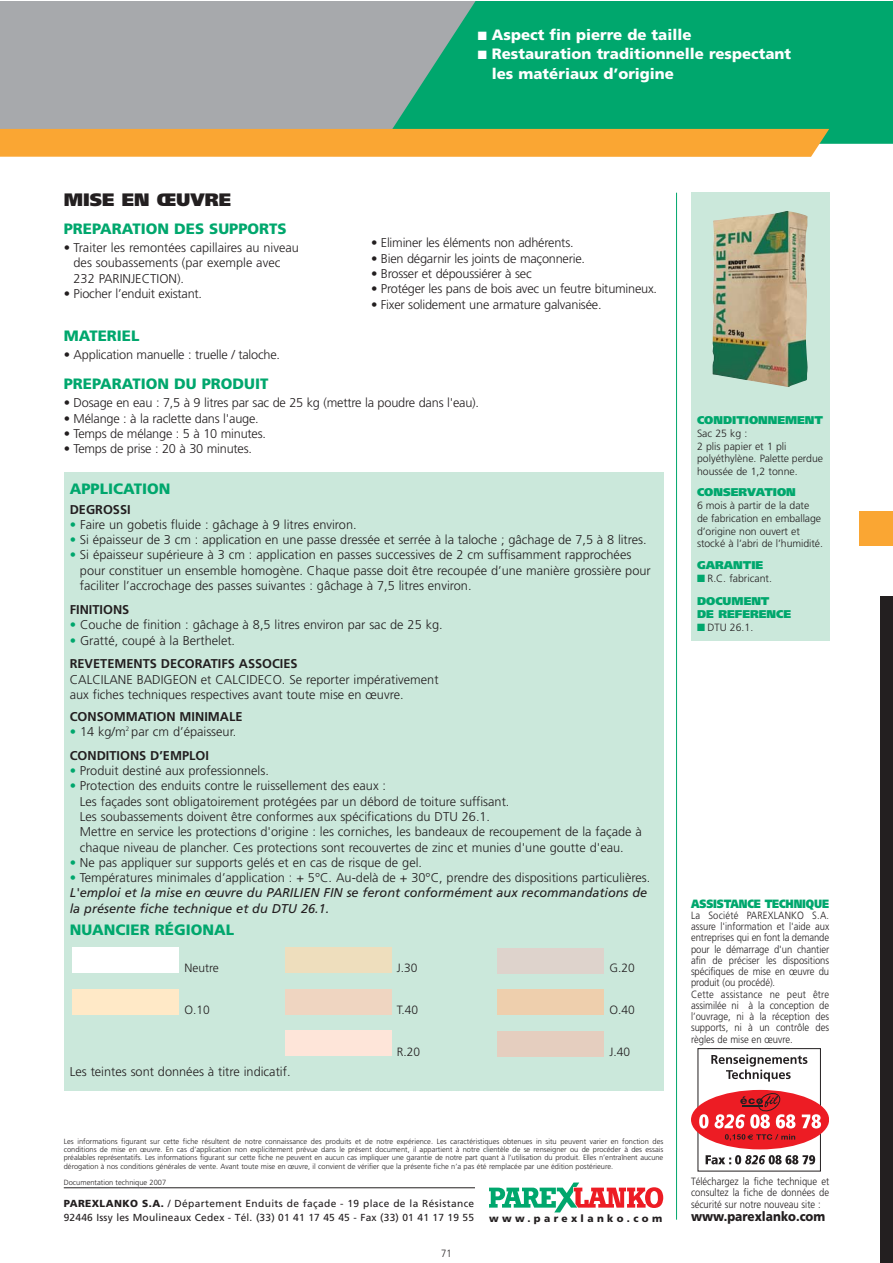
<style>
.page{position:relative;width:893px;height:1263px;background:#fff}
.page>*{position:absolute;margin:0;border:0;box-sizing:border-box;transform-origin:0 0}
.t1{font:900 18px "Frutiger";color:#231f20}
.t2{font:900 15px/19.5px "Frutiger";color:#fff}
.t3{font:900 15px "Frutiger";color:#00a76d}
.t4{font:900 13.2px "Frutiger";color:#231f20;scale:.9 1}
.t5{font:300 12.75px/15.3px "Frutiger";color:#231f20}
.t6{font:italic 12.75px/15.3px "Frutiger";color:#231f20}
.t7{font:700 12.75px/23.9px "Frutiger";color:#231f20}
.t8{font:300 12px "Frutiger";color:#231f20}
.t9{font:900 12px "Frutiger";letter-spacing:-.015em;color:#00a76d;scale:.85 1}
.t10{font:900 11.25px/13.5px "Frutiger";color:#00a76d}
.t11{font:300 10.5px/11.2px "Frutiger";color:#231f20;scale:.9 1}
.t12{font:300 10.5px/12.6px "Frutiger";color:#231f20}
.t13{font:10.2px/13.4px "Frutiger";letter-spacing:.03em;color:#231f20}
.t14{font:900 10.2px "Frutiger";letter-spacing:.33em;color:#231f20}
.t15{font:300 7.5px/8.2px "Frutiger";color:#231f20;text-align:justify}
.s1{color:#00a76d}
.s2{font-weight:300;color:#00a76d}
.s3{font-weight:300}
.s4{font-weight:700}
.s5{font-weight:300;font-style:normal;color:#00a76d}
.s6{font-weight:300;font-style:normal}
.s7{font-weight:900}
</style>
<div class="page">
<div style="left:0;top:1px;width:595px;height:143px;background:#a7a9ac"></div>
<hr style="left:676px;top:193px;width:1px;height:1027px;background:#00a76d">
<div style="left:698px;top:1048px;width:123px;height:123px;border:1px solid #231f20"></div>
<div style="left:691px;top:1090px;width:138px;height:59px;background:#ed1c24;border-radius:50%"></div>
<svg style="left:725px;top:1134px;width:70px;height:7px"></svg>
<svg style="left:699px;top:1114px;width:9px;height:14px"></svg>
<svg style="left:714px;top:1092px;width:81px;height:36px"></svg>
<svg style="left:802px;top:1114px;width:19px;height:14px"></svg>
<svg style="left:706px;top:1155px;width:109px;height:9px"></svg>
<svg style="left:711px;top:1054px;width:96px;height:27px"></svg>
<div style="left:691px;top:193px;width:138px;height:448px;background:#cbe8db"></div>
<img style="left:712px;top:211px;width:96px;height:176px">
<hr style="left:64px;top:1187px;width:411px;height:1px;background:#231f20">
<svg style="left:489px;top:1182px;width:174px;height:30px"></svg>
<svg style="left:383px;top:1px;width:509px;height:143px;background:#10a773"></svg>
<div style="left:0;top:129px;width:829px;height:28px;background:#faa633"></div>
<div style="left:859px;top:512px;width:33px;height:34px;background:#faa633"></div>
<div style="left:880px;top:597px;width:12px;height:666px;background:#231f20"></div>
<div style="left:64px;top:472px;width:599px;height:619px;background:#cbe8db"></div>
<div style="left:72px;top:947px;width:107px;height:25px;background:#fff"></div>
<div style="left:72px;top:989px;width:107px;height:26px;background:#ffe9c7"></div>
<div style="left:285px;top:947px;width:106px;height:25px;background:#eedebd"></div>
<div style="left:285px;top:989px;width:106px;height:26px;background:#efd5c1"></div>
<div style="left:497px;top:989px;width:107px;height:26px;background:#eecfad"></div>
<div style="left:285px;top:1031px;width:106px;height:25px;background:#fee5d9"></div>
<div style="left:497px;top:948px;width:107px;height:25px;background:#ded3cc"></div>
<div style="left:497px;top:1031px;width:107px;height:26px;background:#e5cebf"></div>
<h1 class="t1" style="left:64px;top:193px;width:169px">MISE EN ŒUVRE</h1>
<p class="t3" style="left:64px;top:222px;width:224px">PREPARATION DES SUPPORTS</p>
<p class="t5" style="left:74px;top:241px;width:227px;text-indent:-10px">• Traiter les remontées capillaires au niveau des soubassements (par exemple avec<br>232 PARINJECTION).</p>
<p class="t5" style="left:64px;top:287px;width:140px">• Piocher l’enduit existant.</p>
<p class="t2" style="left:478px;top:26px;width:215px">■ Aspect fin pierre de taille</p>
<p class="t2" style="left:492px;top:45px;width:301px;text-indent:-14px">■ Restauration traditionnelle respectant les matériaux d’origine</p>
<p class="t5" style="left:371px;top:236px;width:204px">• Eliminer les éléments non adhérents.</p>
<p class="t5" style="left:371px;top:252px;width:216px">• Bien dégarnir les joints de maçonnerie.</p>
<p class="t5" style="left:371px;top:267px;width:162px">• Brosser et dépoussiérer à sec</p>
<p class="t5" style="left:371px;top:282px;width:288px">• Protéger les pans de bois avec un feutre bitumineux.</p>
<p class="t5" style="left:371px;top:297px;width:232px">• Fixer solidement une armature galvanisée.</p>
<p class="t3" style="left:64px;top:329px;width:77px">MATERIEL</p>
<p class="t5" style="left:64px;top:348px;width:218px">• Application manuelle : truelle / taloche.</p>
<p class="t3" style="left:64px;top:378px;width:206px">PREPARATION DU PRODUIT</p>
<p class="t5" style="left:64px;top:396px;width:417px">• Dosage en eau : 7,5 à 9 litres par sac de 25 kg (mettre la poudre dans l'eau).</p>
<p class="t5" style="left:64px;top:412px;width:197px">• Mélange : à la raclette dans l'auge.</p>
<p class="t5" style="left:64px;top:427px;width:204px">• Temps de mélange : 5 à 10 minutes.</p>
<p class="t5" style="left:64px;top:442px;width:190px">• Temps de prise : 20 à 30 minutes.</p>
<p class="t3" style="left:70px;top:482px;width:102px">APPLICATION</p>
<p class="t7" style="left:70px;top:498px;width:62px">DEGROSSI</p>
<p class="t5" style="left:70px;top:518px;width:288px"><span class="s1">•</span> Faire un gobetis fluide : gâchage à 9 litres environ.</p>
<p class="t5" style="left:70px;top:533px;width:578px"><span class="s1">•</span> Si épaisseur de 3 cm : application en une passe dressée et serrée à la taloche ; gâchage de 7,5 à 8 litres.</p>
<p class="t5" style="left:80px;top:548px;width:572px;text-indent:-10px"><span class="s1">•</span> Si épaisseur supérieure à 3 cm : application en passes successives de 2 cm suffisamment rapprochées pour constituer un ensemble homogène. Chaque passe doit être recoupée d’une manière grossière pour faciliter l’accrochage des passes suivantes : gâchage à 7,5 litres environ.</p>
<p class="t7" style="left:70px;top:598px;width:61px">FINITIONS</p>
<p class="t5" style="left:70px;top:618px;width:374px"><span class="s1">•</span> Couche de finition : gâchage à 8,5 litres environ par sac de 25 kg.</p>
<p class="t7" style="left:70px;top:629px;width:229px"><span class="s2">•</span> <span class="s3">Gratté, coupé à la Berthelet.<br></span>REVETEMENTS DECORATIFS ASSOCIES</p>
<p class="t5" style="left:70px;top:672px;width:370px">CALCILANE BADIGEON et CALCIDECO. Se reporter impérativement aux fiches techniques respectives avant toute mise en œuvre.</p>
<p class="t7" style="left:70px;top:705px;width:174px">CONSOMMATION MINIMALE</p>
<p class="t5" style="left:70px;top:720px;width:168px;line-height:23.9px"><span class="s1">•</span> 14 kg/m<sup>2</sup> par cm d’épaisseur.<br><span class="s4">CONDITIONS D’EMPLOI</span></p>
<p class="t5" style="left:70px;top:764px;width:201px"><span class="s1">•</span> Produit destiné aux professionnels.</p>
<p class="t5" style="left:80px;top:779px;width:563px;text-indent:-10px"><span class="s1">•</span> Protection des enduits contre le ruissellement des eaux :<br>Les façades sont obligatoirement protégées par un débord de toiture suffisant.<br>Les soubassements doivent être conformes aux spécifications du DTU 26.1.<br>Mettre en service les protections d'origine : les corniches, les bandeaux de recoupement de la façade à chaque niveau de plancher. Ces protections sont recouvertes de zinc et munies d'une goutte d'eau.</p>
<p class="t5" style="left:70px;top:856px;width:354px"><span class="s1">•</span> Ne pas appliquer sur supports gelés et en cas de risque de gel.</p>
<p class="t6" style="left:70px;top:871px;width:582px"><span class="s5">•</span> <span class="s6">Températures minimales d’application : + 5°C. Au-delà de + 30°C, prendre des dispositions particulières.<br></span>L'emploi et la mise en œuvre du PARILIEN FIN se feront conformément aux recommandations de la présente fiche technique et du DTU 26.1.</p>
<p class="t3" style="left:70px;top:923px;width:166px">NUANCIER RÉGIONAL</p>
<p class="t8" style="left:397px;top:963px;width:22px">J.30</p>
<p class="t8" style="left:184px;top:963px;width:36px">Neutre</p>
<p class="t8" style="left:184px;top:1005px;width:27px">O.10</p>
<p class="t8" style="left:397px;top:1005px;width:23px">T.40</p>
<p class="t8" style="left:610px;top:963px;width:27px">G.20</p>
<p class="t8" style="left:610px;top:1005px;width:27px">O.40</p>
<p class="t5" style="left:70px;top:1065px;width:222px">Les teintes sont données à titre indicatif.</p>
<p class="t8" style="left:397px;top:1047px;width:25px">R.20</p>
<p class="t8" style="left:610px;top:1047px;width:22px">J.40</p>
<p class="t15" style="left:64px;top:1138px;width:601px">Les informations figurant sur cette fiche résultent de notre connaissance des produits et de notre expérience. Les caractéristiques obtenues in situ peuvent varier en fonction des conditions de mise en œuvre. En cas d’application non explicitement prévue dans le présent document, il appartient à notre clientèle de se renseigner ou de procéder à des essais préalables représentatifs. Les informations figurant sur cette fiche ne peuvent en aucun cas impliquer une garantie de notre part quant à l’utilisation du produit. Elles n’entraînent aucune dérogation à nos conditions générales de vente. Avant toute mise en œuvre, il convient de vérifier que la présente fiche n’a pas été remplacée par une édition postérieure.</p>
<p class="t13" style="left:64px;top:1198px;width:412px"><span class="s7">PAREXLANKO S.A.</span> / Département Enduits de façade - 19 place de la Résistance<br>92446 Issy les Moulineaux Cedex - Tél. (33) 01 41 17 45 45 - Fax (33) 01 41 17 19 55</p>
<p class="t15" style="left:64px;top:1179px;width:104px">Documentation technique 2007</p>
<p class="t14" style="left:489px;top:1214px;width:175px">www.parexlanko.com</p>
<p class="t11" style="left:441px;top:1248px;width:13px">71</p>
<p class="t10" style="left:697px;top:414px;width:128px">CONDITIONNEMENT</p>
<p class="t12" style="left:697px;top:428px;width:128px">Sac 25 kg :<br>2 plis papier et 1 pli polyéthylène. Palette perdue houssée de 1,2 tonne.</p>
<p class="t10" style="left:697px;top:487px;width:100px">CONSERVATION</p>
<p class="t12" style="left:697px;top:500px;width:128px">6 mois à partir de la date<br>de fabrication en emballage d’origine non ouvert et stocké à l’abri de l’humidité.</p>
<p class="t10" style="left:697px;top:559px;width:68px">GARANTIE</p>
<p class="t12" style="left:697px;top:573px;width:76px"><span class="s1">■</span> R.C. fabricant.</p>
<p class="t10" style="left:697px;top:595px;width:96px">DOCUMENT<br>DE REFERENCE</p>
<p class="t12" style="left:697px;top:622px;width:58px"><span class="s1">■</span> DTU 26.1.</p>
<p class="t9" style="left:691px;top:899px;width:164px">ASSISTANCE TECHNIQUE</p>
<p class="t11" style="left:691px;top:910px;width:155px">La Société PAREXLANKO S.A. assure l'information et l'aide aux entreprises qui en font la demande pour le démarrage d'un chantier afin de préciser les dispositions spécifiques de mise en œuvre du produit (ou procédé).<br>Cette assistance ne peut être assimilée ni à la conception de l’ouvrage, ni à la réception des supports, ni à un contrôle des règles de mise en œuvre.</p>
<p class="t11" style="left:691px;top:1176px;width:155px;text-align:justify">Téléchargez la fiche technique et consultez la fiche de données de sécurité sur notre nouveau site :</p>
<p class="t4" style="left:691px;top:1211px;width:151px">www.parexlanko.com</p>
</div>
